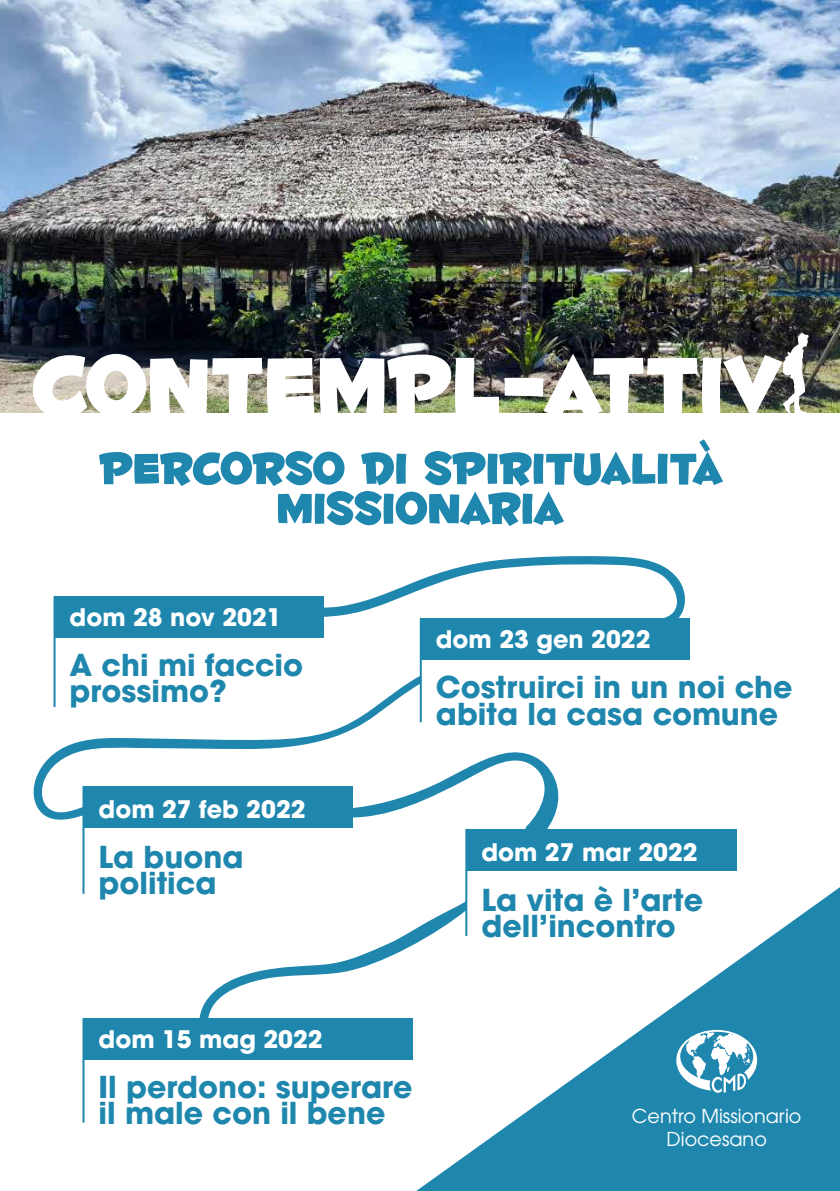
<style>
.page{position:relative;width:840px;height:1191px;background:#fff}
.page>*{position:absolute;margin:0;border:0;box-sizing:border-box;transform-origin:0 0}
.t1{font:99.4px "Fontdinerdotcom Huggable";color:#fff}
.t2{font:52px/40px "Fontdinerdotcom Huggable";color:#1f87ae;text-align:center}
.t3{font:700 30px/26px "Avant Garde";color:#1f87ae}
.t4{font:700 24px "Avant Garde";color:#fff}
.t5{font:19.2px/22.6px "Avant Garde";color:#fff;text-align:center}
</style>
<div class="page">
<img style="left:0;top:0;width:839px;height:412px">
<div style="left:54px;top:596px;width:269px;height:42px;background:#1f87ae"></div>
<hr style="left:53px;top:596px;width:2px;height:111px;background:#1f87ae">
<div style="left:420px;top:618px;width:269px;height:42px;background:#1f87ae"></div>
<hr style="left:419px;top:618px;width:2px;height:104px;background:#1f87ae">
<div style="left:83px;top:1018px;width:329px;height:41px;background:#1f87ae"></div>
<hr style="left:82px;top:1018px;width:2px;height:104px;background:#1f87ae">
<svg style="left:416px;top:887px;width:423px;height:304px;fill:#1f87ae"></svg>
<svg style="left:676px;top:1030px;width:80px;height:62px"></svg>
<hr style="left:82px;top:786px;width:2px;height:107px;background:#1f87ae">
<div style="left:83px;top:786px;width:269px;height:41px;background:#1f87ae"></div>
<svg style="left:323px;top:556px;width:362px;height:72px"></svg>
<svg style="left:33px;top:675px;width:388px;height:149px"></svg>
<svg style="left:334px;top:749px;width:225px;height:80px"></svg>
<svg style="left:782px;top:333px;width:26px;height:80px"></svg>
<div style="left:466px;top:829px;width:270px;height:41px;background:#1f87ae"></div>
<hr style="left:465px;top:829px;width:2px;height:107px;background:#1f87ae">
<svg style="left:199px;top:901px;width:267px;height:131px"></svg>
<h1 class="t1" style="left:31px;top:321px;width:751px">CONTEMPL-ATTIV</h1>
<h2 class="t2" style="left:99px;top:445px;width:626px">PERCORSO DI SPIRITUALITÀ<br>MISSIONARIA</h2>
<p class="t4" style="left:70px;top:607px;width:213px">dom 28 nov 2021</p>
<p class="t3" style="left:70px;top:655px;width:235px">A chi mi faccio prossimo?</p>
<p class="t4" style="left:435px;top:630px;width:216px">dom 23 gen 2022</p>
<p class="t3" style="left:435px;top:678px;width:358px">Costruirci in un noi che abita la casa comune</p>
<p class="t4" style="left:98px;top:800px;width:208px">dom 27 feb 2022</p>
<p class="t3" style="left:98px;top:847px;width:146px">La buona politica</p>
<p class="t4" style="left:481px;top:843px;width:218px">dom 27 mar 2022</p>
<p class="t3" style="left:481px;top:890px;width:223px">La vita è l’arte dell’incontro</p>
<p class="t4" style="left:98px;top:1030px;width:226px">dom 15 mag 2022</p>
<p class="t3" style="left:98px;top:1077px;width:315px">Il perdono: superare il male con il bene</p>
<p class="t5" style="left:631px;top:1106px;width:171px">Centro Missionario<br>Diocesano</p>
</div>
